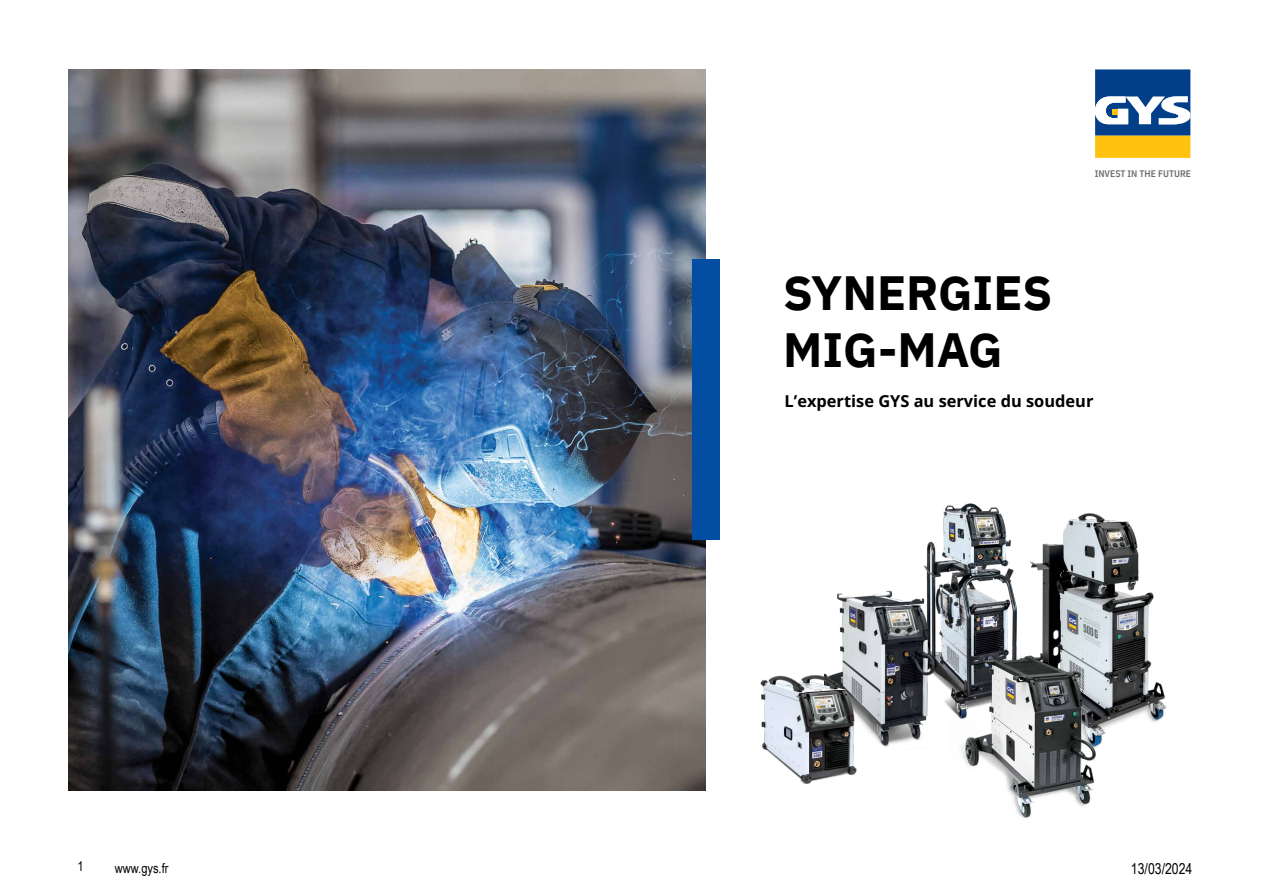
<style>
.page{position:relative;width:1263px;height:893px;background:#fff}
.page>*{position:absolute;margin:0;border:0;box-sizing:border-box;transform-origin:0 0}
.t1{font:700 48px/57.6px "IBM Plex Sans";color:#000}
.t2{font:700 16.35px "Open Sans";color:#000}
.t3{font:15px "Arial Narrow";color:#000}
.t4{font:13.5px "Arial Narrow";color:#000}
.gamme{font:600 9.6px "IBM Plex Sans Cond";color:#6d6e71}
</style>
<div class="page">
<img style="left:69px;top:69px;width:636px;height:722px">
<img style="left:924px;top:503px;width:82px;height:205px">
<img style="left:837px;top:582px;width:103px;height:165px">
<img style="left:760px;top:673px;width:98px;height:111px">
<div style="left:692px;top:260px;width:28px;height:280px;background:#034ea2"></div>
<img style="left:1006px;top:513px;width:161px;height:213px">
<img style="left:950px;top:649px;width:160px;height:169px">
<div style="left:1095px;top:136px;width:95px;height:22px;background:#ffc20e"></div>
<svg style="left:1095px;top:69px;width:95px;height:67px"></svg>
<p class="t4" style="left:78px;top:857px;width:8px">1</p>
<p class="t4" style="left:115px;top:858px;width:55px">www.gys.fr</p>
<p class="gamme" style="left:1095px;top:166px;width:98px">INVEST IN THE FUTURE</p>
<p class="t1" style="left:783px;top:260px;width:271px">SYNERGIES<br>MIG-MAG</p>
<p class="t2" style="left:784px;top:390px;width:310px">L’expertise GYS au service du soudeur</p>
<p class="t3" style="left:1131px;top:858px;width:63px">13/03/2024</p>
</div>
